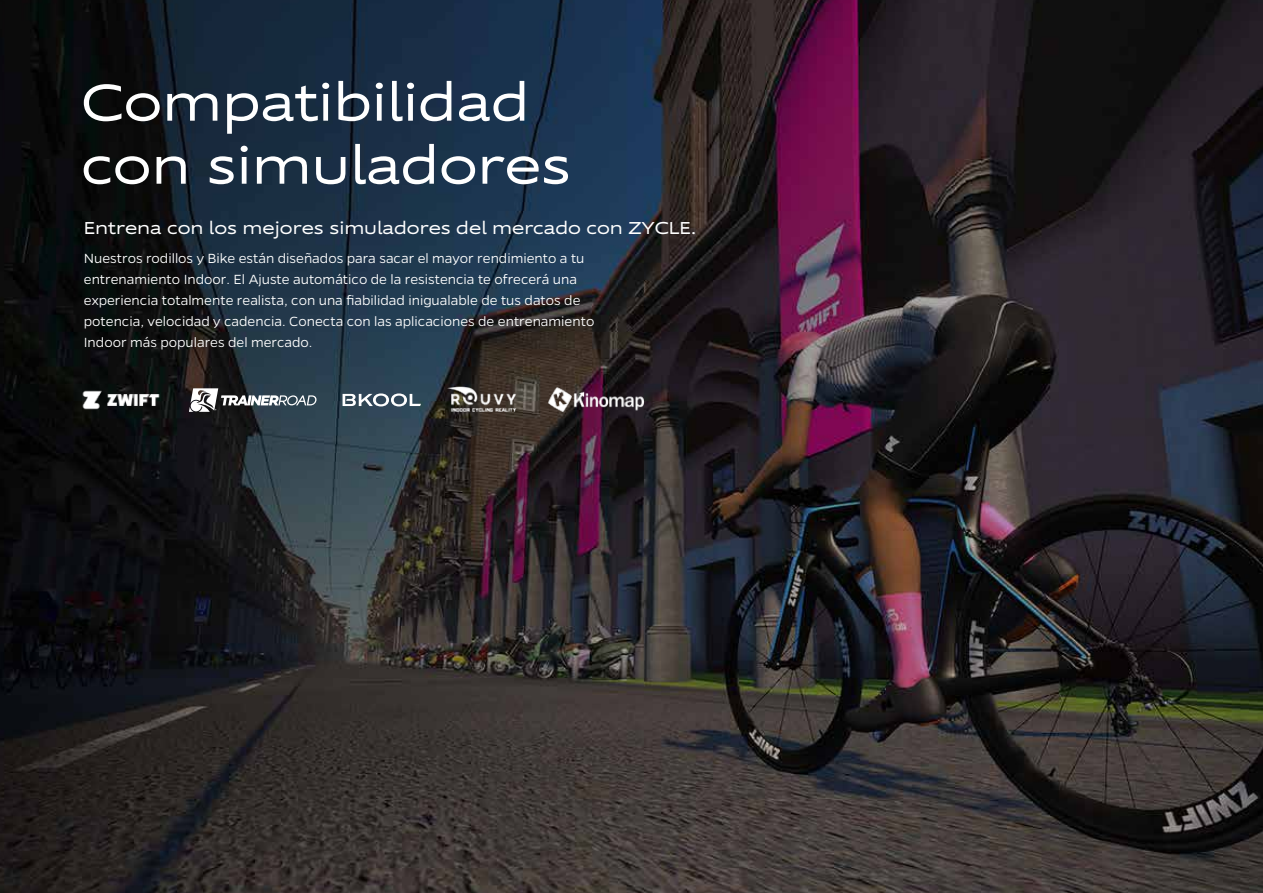
<style>
.page{position:relative;width:1263px;height:893px;background:#fff}
.page>*{position:absolute;margin:0;border:0;box-sizing:border-box;transform-origin:0 0}
.t1{font:expanded 54px/63px "Supra";color:#fff}
.t2{font:expanded 18px "Supra";color:#fff}
.t3{font:300 15px/21px "Gentona";color:#fff}
</style>
<div class="page">
<img style="left:0;top:0;width:1263px;height:893px">
<svg style="left:343px;top:393px;width:78px;height:13px"></svg>
<svg style="left:189px;top:388px;width:127px;height:24px"></svg>
<img style="left:78px;top:386px;width:87px;height:29px">
<img style="left:548px;top:386px;width:96px;height:26px">
<img style="left:437px;top:377px;width:90px;height:44px">
<h1 class="t1" style="left:81px;top:71px;width:491px">Compatibilidad con simuladores</h1>
<p class="t2" style="left:84px;top:216px;width:614px">Entrena con los mejores simuladores del mercado con ZYCLE.</p>
<p class="t3" style="left:84px;top:248px;width:512px">Nuestros rodillos y Bike están diseñados para sacar el mayor rendimiento a tu entrenamiento Indoor. El Ajuste automático de la resistencia te ofrecerá una experiencia totalmente realista, con una fiabilidad inigualable de tus datos de potencia, velocidad y cadencia. Conecta con las aplicaciones de entrenamiento Indoor más populares del mercado.</p>
</div>
